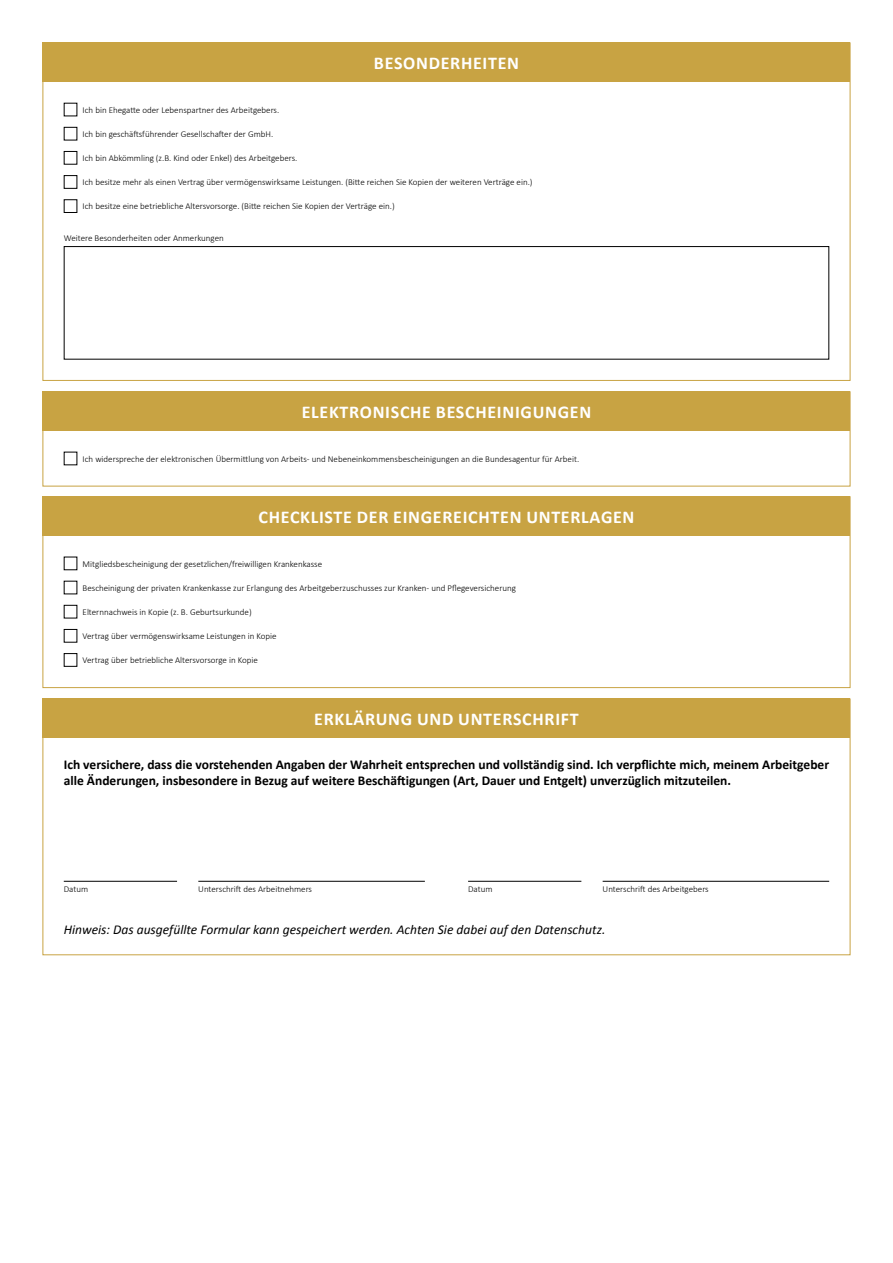
<style>
.page{position:relative;width:893px;height:1263px;background:#fff}
.page>*{position:absolute;margin:0;border:0;box-sizing:border-box;transform-origin:0 0}
.t1{font:700 18px "Calibri";letter-spacing:.04em;color:#fff}
.t2{font:700 13.5px/16.2px "Calibri";color:#000}
.t3{font:italic 13.5px "Calibri";color:#000}
.t4{font:300 9px "Calibri";color:#000}
</style>
<div class="page">
<div style="left:43px;top:43px;width:807px;height:39px;background:#c8a343"></div>
<div style="left:43px;top:496px;width:807px;height:39px;background:#c8a343"></div>
<div style="left:43px;top:699px;width:807px;height:39px;background:#c8a343"></div>
<div style="left:43px;top:391px;width:807px;height:39px;background:#c8a343"></div>
<div style="left:64px;top:127px;width:13px;height:13px;border:1px solid #000"></div>
<div style="left:64px;top:151px;width:13px;height:14px;border:1px solid #000"></div>
<div style="left:64px;top:605px;width:13px;height:13px;border:1px solid #000"></div>
<div style="left:64px;top:175px;width:13px;height:14px;border:1px solid #000"></div>
<div style="left:64px;top:629px;width:13px;height:13px;border:1px solid #000"></div>
<div style="left:64px;top:199px;width:13px;height:14px;border:1px solid #000"></div>
<div style="left:64px;top:653px;width:13px;height:14px;border:1px solid #000"></div>
<div style="left:64px;top:246px;width:765px;height:114px;border:1px solid #000"></div>
<hr style="left:64px;top:881px;width:113px;height:1px;background:#000">
<hr style="left:468px;top:881px;width:113px;height:1px;background:#000">
<hr style="left:198px;top:881px;width:227px;height:1px;background:#000">
<hr style="left:603px;top:881px;width:226px;height:1px;background:#000">
<p class="t4" style="left:83px;top:104px;width:198px">Ich bin Ehegatte oder Lebenspartner des Arbeitgebers.</p>
<p class="t4" style="left:83px;top:128px;width:192px">Ich bin geschäftsführender Gesellschafter der GmbH.</p>
<p class="t4" style="left:83px;top:153px;width:216px">Ich bin Abkömmling (z.B. Kind oder Enkel) des Arbeitgebers.</p>
<h1 class="t1" style="left:374px;top:51px;width:147px">BESONDERHEITEN</h1>
<p class="t4" style="left:83px;top:177px;width:451px">Ich besitze mehr als einen Vertrag über vermögenswirksame Leistungen. (Bitte reichen Sie Kopien der weiteren Verträge ein.)</p>
<p class="t4" style="left:83px;top:201px;width:314px">Ich besitze eine betriebliche Altersvorsorge. (Bitte reichen Sie Kopien der Verträge ein.)</p>
<p class="t4" style="left:64px;top:232px;width:162px">Weitere Besonderheiten oder Anmerkungen</p>
<h1 class="t1" style="left:302px;top:400px;width:291px">ELEKTRONISCHE BESCHEINIGUNGEN</h1>
<p class="t4" style="left:83px;top:453px;width:498px">Ich widerspreche der elektronischen Übermittlung von Arbeits- und Nebeneinkommensbescheinigungen an die Bundesagentur für Arbeit.</p>
<h1 class="t1" style="left:258px;top:505px;width:377px">CHECKLISTE DER EINGEREICHTEN UNTERLAGEN</h1>
<p class="t4" style="left:83px;top:558px;width:241px">Mitgliedsbescheinigung der gesetzlichen/freiwilligen Krankenkasse</p>
<p class="t4" style="left:83px;top:582px;width:435px">Bescheinigung der privaten Krankenkasse zur Erlangung des Arbeitgeberzuschusses zur Kranken- und Pflegeversicherung</p>
<p class="t4" style="left:83px;top:606px;width:171px">Elternnachweis in Kopie (z. B. Geburtsurkunde)</p>
<p class="t4" style="left:83px;top:631px;width:196px">Vertrag über vermögenswirksame Leistungen in Kopie</p>
<p class="t4" style="left:83px;top:655px;width:177px">Vertrag über betriebliche Altersvorsorge in Kopie</p>
<h1 class="t1" style="left:314px;top:707px;width:266px">ERKLÄRUNG UND UNTERSCHRIFT</h1>
<p class="t2" style="left:64px;top:756px;width:767px">Ich versichere, dass die vorstehenden Angaben der Wahrheit entsprechen und vollständig sind. Ich verpflichte mich, meinem Arbeitgeber alle Änderungen, insbesondere in Bezug auf weitere Beschäftigungen (Art, Dauer und Entgelt) unverzüglich mitzuteilen.</p>
<p class="t4" style="left:198px;top:883px;width:115px">Unterschrift des Arbeitnehmers</p>
<p class="t4" style="left:468px;top:883px;width:26px">Datum</p>
<p class="t4" style="left:603px;top:883px;width:108px">Unterschrift des Arbeitgebers</p>
<p class="t4" style="left:64px;top:883px;width:26px">Datum</p>
<h2 class="t3" style="left:64px;top:920px;width:543px">Hinweis: Das ausgefüllte Formular kann gespeichert werden. Achten Sie dabei auf den Datenschutz.</h2>
</div>
